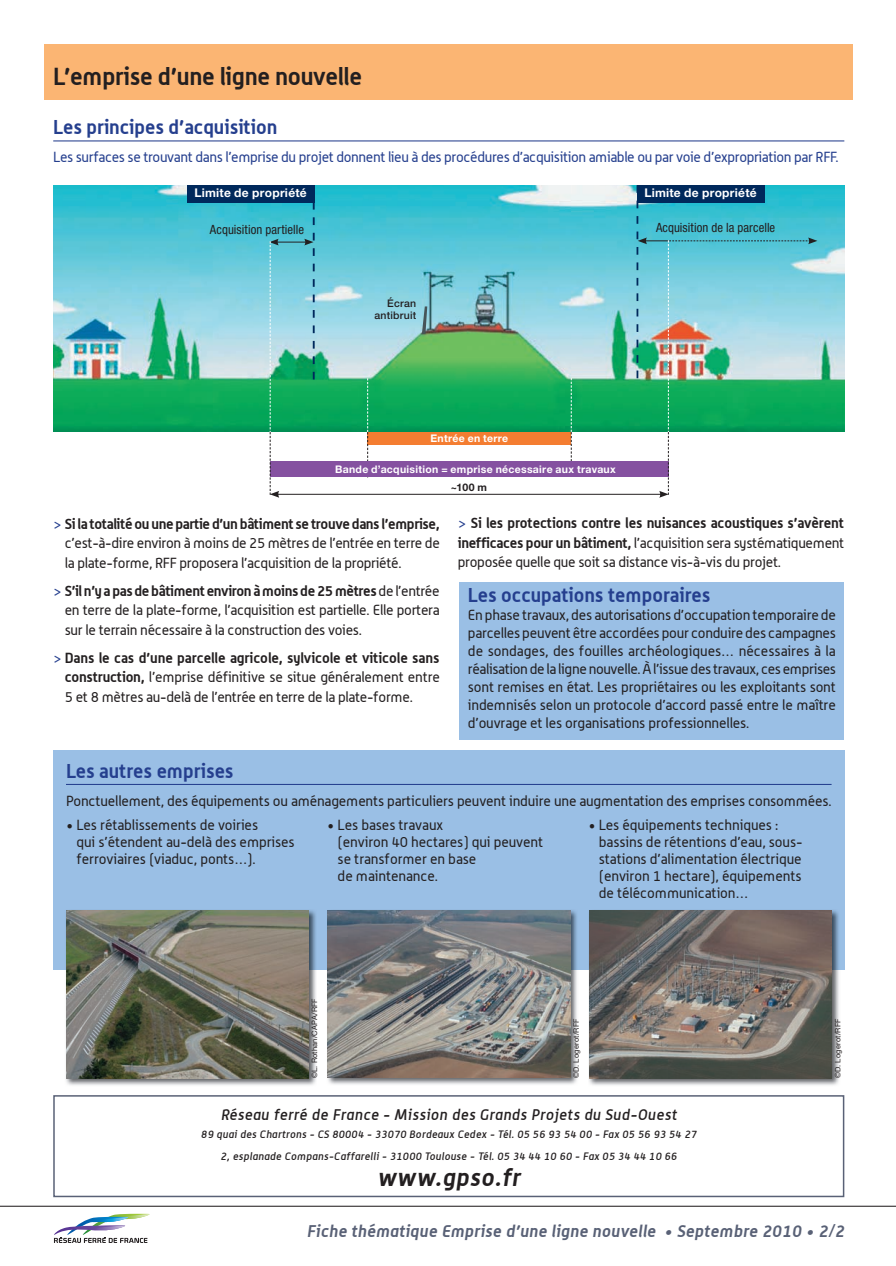
<style>
.page{position:relative;width:896px;height:1266px;background:#fff}
.page>*{position:absolute;margin:0;border:0;box-sizing:border-box;transform-origin:0 0}
.t1{font:700 24px "Alwyn";letter-spacing:-.01em;color:#231f20}
.t2{font:italic 700 24px "Alwyn";letter-spacing:.03em;color:#231f20}
.t3{font:700 19.5px "Alwyn";color:#253f8e}
.t4{font:italic 700 16.5px "Alwyn";letter-spacing:.02em;color:#596176}
.t5{font:italic 500 15px "Alwyn";letter-spacing:.03em;color:#231f20}
.t6{font:14.25px/17.1px "Alwyn";letter-spacing:-.01em;color:#231f20;text-align:justify}
.t7{font:14.25px "Alwyn";letter-spacing:-.025em;color:#253f8e}
.t8{font:condensed 12.75px "Helvetica Neue";letter-spacing:.005em;color:#231f20}
.t9{font:700 12px "Helvetica Neue";letter-spacing:.02em;color:#fff}
.t10{font:italic 500 10.5px/22.2px "Alwyn";letter-spacing:.03em;color:#231f20;text-align:center}
.t11{font:700 10.5px "Helvetica Neue";letter-spacing:.03em;color:#fff}
.t12{font:500 10.5px/12px "Helvetica Neue";letter-spacing:.02em;color:#231f20;text-align:right}
.t13{font:700 10.5px "Helvetica Neue";color:#231f20}
.t14{font:7.5px "Helvetica Neue";letter-spacing:.025em;color:#231f20}
.s1{color:#253f8e}
.s2{font-weight:700}
</style>
<div class="page">
<div style="left:45px;top:45px;width:808px;height:55px;background:#fbb573"></div>
<div style="left:459px;top:583px;width:385px;height:157px;background:#9abfe5"></div>
<hr style="left:0;top:1206px;width:896px;height:1px;background:#231f20">
<svg style="left:54px;top:1214px;width:96px;height:29px"></svg>
<div style="left:53px;top:1095px;width:791px;height:102px;border:2px solid #596176"></div>
<hr style="left:53px;top:140px;width:791px;height:1px;background:#253f8e">
<img style="left:53px;top:185px;width:791px;height:247px">
<svg style="left:313px;top:372px;width:2px;height:7px"></svg>
<svg style="left:313px;top:356px;width:2px;height:8px"></svg>
<svg style="left:313px;top:341px;width:2px;height:8px"></svg>
<svg style="left:313px;top:325px;width:2px;height:8px"></svg>
<svg style="left:313px;top:310px;width:2px;height:8px"></svg>
<svg style="left:313px;top:295px;width:2px;height:7px"></svg>
<svg style="left:313px;top:279px;width:2px;height:8px"></svg>
<svg style="left:313px;top:264px;width:2px;height:7px"></svg>
<svg style="left:313px;top:217px;width:2px;height:8px"></svg>
<svg style="left:313px;top:202px;width:2px;height:8px"></svg>
<svg style="left:636px;top:216px;width:2px;height:8px"></svg>
<svg style="left:636px;top:202px;width:2px;height:6px"></svg>
<div style="left:187px;top:185px;width:127px;height:17px;background:#00295c"></div>
<div style="left:636px;top:185px;width:128px;height:17px;background:#00295c"></div>
<hr style="left:276px;top:242px;width:31px;height:1px;background:#231f20">
<svg style="left:304px;top:233px;width:11px;height:23px"></svg>
<div style="left:368px;top:432px;width:203px;height:12px;background:#f47d31"></div>
<svg style="left:367px;top:378px;width:1px;height:83px"></svg>
<svg style="left:571px;top:378px;width:1px;height:83px"></svg>
<div style="left:270px;top:461px;width:398px;height:16px;background:#8551a0"></div>
<hr style="left:277px;top:494px;width:384px;height:1px;background:#231f20">
<svg style="left:269px;top:239px;width:10px;height:259px"></svg>
<svg style="left:636px;top:231px;width:181px;height:267px"></svg>
<svg style="left:422px;top:306px;width:5px;height:28px"></svg>
<div style="left:53px;top:751px;width:791px;height:219px;background:#9abfe5"></div>
<img style="left:66px;top:910px;width:250px;height:175px">
<img style="left:66px;top:910px;width:242px;height:168px">
<img style="left:327px;top:910px;width:250px;height:175px">
<img style="left:327px;top:910px;width:243px;height:167px">
<img style="left:589px;top:910px;width:250px;height:175px">
<img style="left:589px;top:910px;width:242px;height:168px">
<hr style="left:66px;top:784px;width:765px;height:1px;background:#253f8e">
<h1 class="t1" style="left:53px;top:62px;width:310px">L’emprise d’une ligne nouvelle</h1>
<h2 class="t3" style="left:53px;top:115px;width:225px">Les principes d’acquisition</h2>
<p class="t7" style="left:53px;top:148px;width:787px">Les surfaces se trouvant dans l’emprise du projet donnent lieu à des procédures d’acquisition amiable ou par voie d’expropriation par RFF.</p>
<p class="t9" style="left:194px;top:185px;width:114px">Limite de propriété</p>
<p class="t8" style="left:210px;top:222px;width:96px">Acquisition partielle</p>
<p class="t12" style="left:374px;top:297px;width:43px">Écran antibruit</p>
<p class="t9" style="left:644px;top:185px;width:114px">Limite de propriété</p>
<p class="t8" style="left:656px;top:220px;width:121px">Acquisition de la parcelle</p>
<p class="t11" style="left:430px;top:432px;width:79px">Entrée en terre</p>
<p class="t11" style="left:335px;top:463px;width:282px">Bande d’acquisition = emprise nécessaire aux travaux</p>
<p class="t13" style="left:451px;top:481px;width:38px">~100 m</p>
<p class="t6" style="left:65px;top:513px;width:376px;line-height:19.5px;text-indent:-11px"><span class="s1">&gt;</span> <span class="s2">Si la totalité ou une partie d’un bâtiment se trouve dans l’emprise, </span>c’est-à-dire environ à moins de 25 mètres de l’entrée en terre de la plate-forme, RFF proposera l’acquisition de la propriété.</p>
<p class="t6" style="left:65px;top:580px;width:376px;line-height:19.5px;text-indent:-11px"><span class="s1">&gt;</span> <span class="s2">S’il n’y a pas de bâtiment environ à moins de 25 mètres</span> de l’entrée en terre de la plate-forme, l’acquisition est partielle. Elle portera sur le terrain nécessaire à la construction des voies.</p>
<p class="t6" style="left:65px;top:647px;width:377px;line-height:19.5px;text-indent:-11px"><span class="s1">&gt;</span> <span class="s2">Dans le cas d’une parcelle agricole, sylvicole et viticole sans construction,</span> l’emprise définitive se situe généralement entre 5 et 8 mètres au-delà de l’entrée en terre de la plate-forme.</p>
<p class="t6" style="left:458px;top:513px;width:388px;line-height:19.5px"><span class="s1">&gt;</span> <span class="s2">Si les protections contre les nuisances acoustiques s’avèrent inefficaces pour un bâtiment,</span> l’acquisition sera systématiquement proposée quelle que soit sa distance vis-à-vis du projet.</p>
<h2 class="t3" style="left:468px;top:583px;width:244px">Les occupations temporaires</h2>
<p class="t6" style="left:468px;top:605px;width:370px;line-height:18px">En phase travaux, des autorisations d’occupation temporaire de parcelles peuvent être accordées pour conduire des campagnes de sondages, des fouilles archéologiques… nécessaires à la réalisation de la ligne nouvelle. À l’issue des travaux, ces emprises sont remises en état. Les propriétaires ou les exploitants sont indemnisés selon un protocole d’accord passé entre le maître d’ouvrage et les organisations professionnelles.</p>
<h2 class="t3" style="left:66px;top:759px;width:169px">Les autres emprises</h2>
<p class="t6" style="left:66px;top:792px;width:767px">Ponctuellement, des équipements ou aménagements particuliers peuvent induire une augmentation des emprises consommées.</p>
<p class="t6" style="left:76px;top:816px;width:220px;text-align:left;text-indent:-10px">• Les rétablissements de voiries<br>qui s’étendent au-delà des emprises ferroviaires (viaduc, ponts…).</p>
<p class="t6" style="left:338px;top:816px;width:207px;text-align:left;text-indent:-10px">• Les bases travaux<br>(environ 40 hectares) qui peuvent se transformer en base<br>de maintenance.</p>
<p class="t6" style="left:599px;top:816px;width:205px;text-align:left;text-indent:-10px">• Les équipements techniques : bassins de rétentions d’eau, sous&shy;stations d’alimentation électrique (environ 1 hectare), équipements de télécommunication…</p>
<p class="t14" style="left:310px;top:1078px;width:81px;rotate:-90deg">©L. Rothan/CAPA/RFF</p>
<p class="t14" style="left:572px;top:1078px;width:61px;rotate:-90deg">©D. Logerot/RFF</p>
<p class="t14" style="left:833px;top:1078px;width:61px;rotate:-90deg">©D. Logerot/RFF</p>
<p class="t5" style="left:221px;top:1106px;width:458px">Réseau ferré de France - Mission des Grands Projets du Sud-Ouest</p>
<p class="t10" style="left:201px;top:1123px;width:497px">89 quai des Chartrons - CS 80004 - 33070 Bordeaux Cedex - Tél. 05 56 93 54 00 - Fax 05 56 93 54 27<br>2, esplanade Compans-Caffarelli - 31000 Toulouse - Tél. 05 34 44 10 60 - Fax 05 34 44 10 66</p>
<h1 class="t2" style="left:377px;top:1162px;width:144px">www.gpso.fr</h1>
<p class="t4" style="left:307px;top:1221px;width:539px">Fiche thématique Emprise d’une ligne nouvelle • Septembre 2010 • 2/2</p>
</div>
